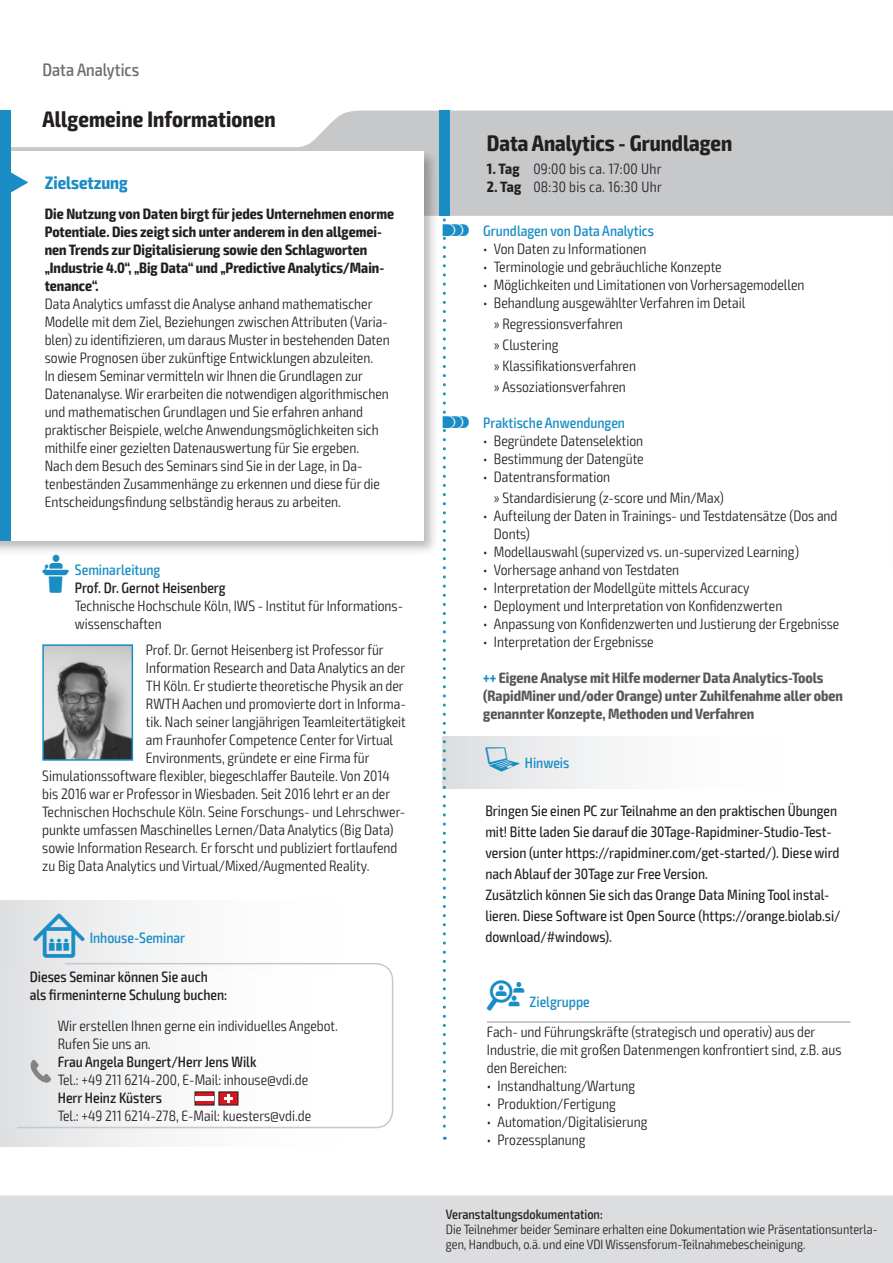
<style>
.page{position:relative;width:893px;height:1263px;background:#fff}
.page>*{position:absolute;margin:0;border:0;box-sizing:border-box;transform-origin:0 0}
.t1{font:700 condensed 22.5px "Exo 2";color:#231f20}
.t2{font:500 condensed 18px "Exo 2";color:#6c6d70}
.t3{font:700 condensed 18px "Exo 2";color:#1a8dc4}
.t4{font:300 condensed 15px/18px "Exo 2";color:#231f20}
.t5{font:condensed 15px/21px "Exo 2";color:#231f20}
.t6{font:700 condensed 15px/18px "Exo 2";color:#231f20}
.t7{font:500 condensed 15px/18px "Exo 2";color:#231f20}
.t8{font:700 condensed 15px/18px "Exo 2";color:#57585a}
.t9{font:500 condensed 15px "Exo 2";color:#1a8dc4}
.t10{font:300 condensed 15px "Exo 2";letter-spacing:.02em;color:#231f20}
.t11{font:300 condensed 13.5px/15px "Exo 2";color:#231f20}
.t12{font:500 condensed 13.5px "Exo 2";color:#231f20}
.s1{font-family:"VDI Iconset S4 A Regular";font-weight:400;font-stretch:normal;color:#1a8dc4}
.s2{color:#1a8dc4}
.s3{font-family:"VDI Iconset S4 A Regular";font-weight:400;font-stretch:normal;font-size:15.45px}
.s4{font-weight:700}
.s5{font-family:"VDI Iconset S4 A Regular";font-weight:400;font-stretch:normal}
</style>
<div class="page">
<div style="left:0;top:1195px;width:893px;height:68px;background:#dcdddf"></div>
<svg style="left:11px;top:111px;width:881px;height:105px;fill:#c7c8ca"></svg>
<svg style="left:892px;top:111px;width:1px;height:48px"></svg>
<div style="left:439px;top:111px;width:11px;height:105px;background:#1a8dc4"></div>
<div style="left:0;top:111px;width:11px;height:57px;background:#1a8dc4"></div>
<div style="left:0;top:148px;width:439px;height:408px;background:#231f20;opacity:.3"></div>
<div style="left:0;top:152px;width:424px;height:389px;background:#fff"></div>
<div style="left:0;top:152px;width:10px;height:389px;background:#1a8dc4"></div>
<svg style="left:10px;top:171px;width:18px;height:22px"></svg>
<hr style="left:487px;top:1022px;width:363px;height:1px;background:#939598">
<hr style="left:890px;top:159px;width:3px;height:426px;background:#231f20;opacity:.3">
<hr style="left:892px;top:162px;width:1px;height:407px;background:#fff">
<img style="left:45px;top:647px;width:85px;height:111px">
<div style="left:42px;top:644px;width:91px;height:117px;border:2px solid #1a8dc4"></div>
<div style="left:443px;top:737px;width:406px;height:51px;background:linear-gradient(to right,#e3e4e5,#fff)"></div>
<div style="left:0;top:900px;width:406px;height:247px;background:linear-gradient(to right,#e4e5e7,#fff)"></div>
<svg style="left:16px;top:962px;width:378px;height:167px"></svg>
<div style="left:0;top:972px;width:370px;height:152px;background:linear-gradient(to right,#e5e5e7,#fff)"></div>
<svg style="left:195px;top:1091px;width:43px;height:14px"></svg>
<hr style="left:195px;top:1096px;width:19px;height:4px;background:#fff">
<svg style="left:31px;top:1060px;width:20px;height:23px"></svg>
<svg style="left:443px;top:220px;width:3px;height:920px"></svg>
<p class="t2" style="left:43px;top:59px;width:98px">Data Analytics</p>
<h1 class="t1" style="left:43px;top:105px;width:235px">Allgemeine Informationen</h1>
<p class="t3" style="left:45px;top:172px;width:85px">Zielsetzung</p>
<p class="t6" style="left:45px;top:205px;width:351px">Die Nutzung von Daten birgt für jedes Unternehmen enorme Potentiale. Dies zeigt sich unter anderem in den allgemei&shy;nen Trends zur Digitalisierung sowie den Schlagworten „Industrie 4.0“, „Big Data“ und „Predictive Analytics/Main&shy;tenance“.</p>
<p class="t4" style="left:45px;top:295px;width:346px">Data Analytics umfasst die Analyse anhand mathematischer Modelle mit dem Ziel, Beziehungen zwischen Attributen (Varia&shy;blen) zu identifizieren, um daraus Muster in bestehenden Daten sowie Prognosen über zukünftige Entwicklungen abzuleiten.<br>In diesem Seminar vermitteln wir Ihnen die Grundlagen zur Datenanalyse. Wir erarbeiten die notwendigen algorithmischen und mathematischen Grundlagen und Sie erfahren anhand praktischer Beispiele, welche Anwendungsmöglichkeiten sich mithilfe einer gezielten Datenauswertung für Sie ergeben.<br>Nach dem Besuch des Seminars sind Sie in der Lage, in Da&shy;tenbeständen Zusammenhänge zu erkennen und diese für die Entscheidungsfindung selbständig heraus zu arbeiten.</p>
<p class="t7" style="left:75px;top:561px;width:152px;text-indent:-33px"><span class="s1">L</span> <span class="s2">Seminarleitung<br></span>Prof. Dr. Gernot Heisenberg</p>
<p class="t4" style="left:75px;top:597px;width:330px">Technische Hochschule Köln, IWS - Institut für Informations&shy;wissenschaften</p>
<p class="t4" style="left:146px;top:641px;width:239px">Prof. Dr. Gernot Heisenberg ist Professor für</p>
<p class="t4" style="left:146px;top:659px;width:261px">Information Research and Data Analytics an der</p>
<p class="t4" style="left:146px;top:677px;width:259px">TH Köln. Er studierte theoretische Physik an der</p>
<p class="t4" style="left:146px;top:695px;width:262px">RWTH Aachen und promovierte dort in Informa-</p>
<p class="t4" style="left:146px;top:713px;width:261px">tik. Nach seiner langjährigen Teamleitertätigkeit</p>
<p class="t4" style="left:146px;top:731px;width:249px">am Fraunhofer Competence Center for Virtual</p>
<p class="t4" style="left:146px;top:749px;width:225px">Environments, gründete er eine Firma für</p>
<p class="t4" style="left:42px;top:767px;width:349px">Simulationssoftware flexibler, biegeschlaffer Bauteile. Von 2014</p>
<p class="t4" style="left:42px;top:785px;width:349px">bis 2016 war er Professor in Wiesbaden. Seit 2016 lehrt er an der</p>
<p class="t4" style="left:42px;top:803px;width:364px">Technischen Hochschule Köln. Seine Forschungs- und Lehrschwer-</p>
<p class="t4" style="left:42px;top:821px;width:353px">punkte umfassen Maschinelles Lernen/Data Analytics (Big Data)</p>
<p class="t4" style="left:42px;top:839px;width:357px">sowie Information Research. Er forscht und publiziert fortlaufend</p>
<p class="t4" style="left:42px;top:857px;width:329px">zu Big Data Analytics und Virtual/Mixed/Augmented Reality.</p>
<p class="t9" style="left:33px;top:929px;width:153px"><span class="s3">I</span> Inhouse-Seminar</p>
<p class="t7" style="left:30px;top:968px;width:199px">Dieses Seminar können Sie auch als firmeninterne Schulung buchen:</p>
<p class="t4" style="left:58px;top:1017px;width:282px">Wir erstellen Ihnen gerne ein individuelles Angebot.<br>Rufen Sie uns an.</p>
<p class="t7" style="left:58px;top:1053px;width:200px">Frau Angela Bungert/Herr Jens Wilk</p>
<p class="t4" style="left:58px;top:1071px;width:252px">Tel.: +49 211 6214-200, E-Mail: inhouse@vdi.de</p>
<p class="t7" style="left:58px;top:1089px;width:106px">Herr Heinz Küsters</p>
<p class="t4" style="left:58px;top:1107px;width:255px">Tel.: +49 211 6214-278, E-Mail: kuesters@vdi.de</p>
<h1 class="t1" style="left:487px;top:129px;width:247px">Data Analytics - Grundlagen</h1>
<p class="t10" style="left:487px;top:160px;width:176px"><span class="s4">1. Tag</span> 09:00 bis ca. 17:00 Uhr</p>
<p class="t10" style="left:487px;top:178px;width:176px"><span class="s4">2. Tag</span> 08:30 bis ca. 16:30 Uhr</p>
<p class="t9" style="left:443px;top:221px;width:213px"><span class="s5">s</span> Grundlagen von Data Analytics</p>
<p class="t4" style="left:483px;top:240px;width:165px">• Von Daten zu Informationen</p>
<p class="t4" style="left:483px;top:258px;width:240px">• Terminologie und gebräuchliche Konzepte</p>
<p class="t4" style="left:483px;top:276px;width:323px">• Möglichkeiten und Limitationen von Vorhersagemodellen</p>
<p class="t4" style="left:494px;top:292px;width:253px;line-height:21px;text-indent:-11px">• Behandlung ausgewählter Verfahren im Detail » Regressionsverfahren<br>» Clustering<br>» Klassifikationsverfahren<br>» Assoziationsverfahren</p>
<p class="t9" style="left:443px;top:414px;width:184px"><span class="s5">s</span> Praktische Anwendungen</p>
<p class="t4" style="left:483px;top:432px;width:161px">• Begründete Datenselektion</p>
<p class="t4" style="left:483px;top:450px;width:162px">• Bestimmung der Datengüte</p>
<p class="t4" style="left:494px;top:466px;width:232px;line-height:21px;text-indent:-11px">• Datentransformation<br>» Standardisierung (z-score und Min/Max)</p>
<p class="t4" style="left:494px;top:507px;width:345px;text-indent:-11px">• Aufteilung der Daten in Trainings- und Testdatensätze (Dos and<br>Donts)</p>
<p class="t4" style="left:483px;top:543px;width:317px">• Modellauswahl (supervized vs. un-supervized Learning)</p>
<p class="t4" style="left:483px;top:561px;width:197px">• Vorhersage anhand von Testdaten</p>
<p class="t4" style="left:483px;top:579px;width:268px">• Interpretation der Modellgüte mittels Accuracy</p>
<p class="t4" style="left:483px;top:597px;width:301px">• Deployment und Interpretation von Konfidenzwerten</p>
<p class="t4" style="left:483px;top:615px;width:358px">• Anpassung von Konfidenzwerten und Justierung der Ergebnisse</p>
<p class="t4" style="left:483px;top:633px;width:172px">• Interpretation der Ergebnisse</p>
<p class="t8" style="left:483px;top:669px;width:361px"><span class="s2">+++</span> Eigene Analyse mit Hilfe moderner Data Analytics-Tools (RapidMiner und/oder Orange) unter Zuhilfenahme aller oben genannter Konzepte, Methoden und Verfahren</p>
<p class="t9" style="left:485px;top:754px;width:86px"><span class="s5">l</span> Hinweis</p>
<p class="t5" style="left:485px;top:801px;width:357px">Bringen Sie einen PC zur Teilnahme an den praktischen Übungen mit! Bitte laden Sie darauf die 30Tage-Rapidminer-Studio-Test&shy;version (unter https://rapidminer.com/get-started/). Diese wird nach Ablauf der 30Tage zur Free Version.<br>Zusätzlich können Sie sich das Orange Data Mining Tool instal&shy;lieren. Diese Software ist Open Source (https://orange.biolab.si/ download/#windows).</p>
<p class="t9" style="left:487px;top:992px;width:104px"><span class="s5">Z</span> Zielgruppe</p>
<p class="t4" style="left:487px;top:1023px;width:356px">Fach- und Führungskräfte (strategisch und operativ) aus der<br>Industrie, die mit großen Datenmengen konfrontiert sind, z.B. aus den Bereichen:</p>
<p class="t4" style="left:487px;top:1077px;width:150px">• Instandhaltung/Wartung</p>
<p class="t4" style="left:487px;top:1095px;width:130px">• Produktion/Fertigung</p>
<p class="t4" style="left:487px;top:1113px;width:162px">• Automation/Digitalisierung</p>
<p class="t4" style="left:487px;top:1131px;width:100px">• Prozessplanung</p>
<p class="t12" style="left:446px;top:1206px;width:158px">Veranstaltungsdokumentation:</p>
<p class="t11" style="left:446px;top:1222px;width:433px">Die Teilnehmer beider Seminare erhalten eine Dokumentation wie Präsentationsunterla&shy;gen, Handbuch, o.ä. und eine VDI Wissensforum-Teilnahmebescheinigung.</p>
</div>
